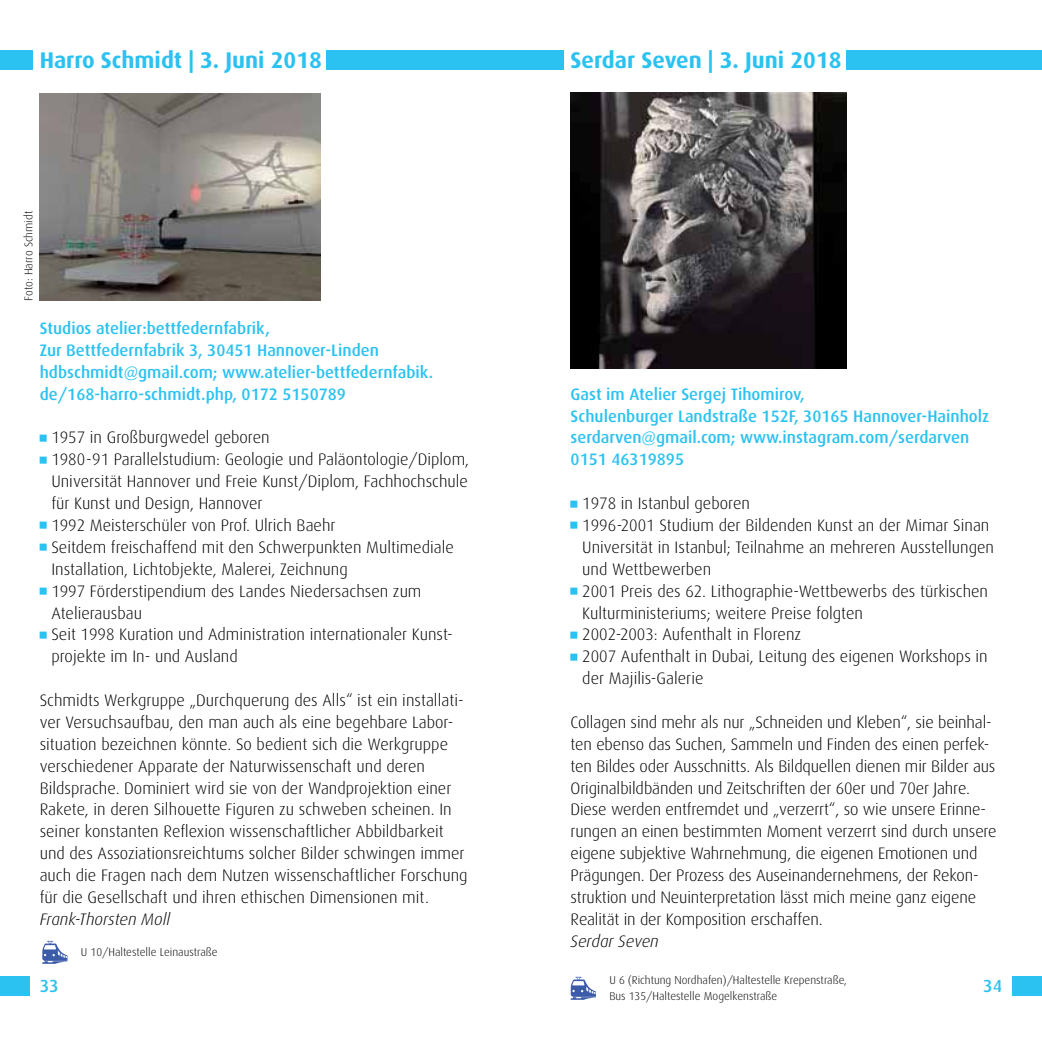
<style>
.page{position:relative;width:1042px;height:1042px;background:#fff}
.page>*{position:absolute;margin:0;border:0;box-sizing:border-box;transform-origin:0 0}
.t1{font:700 22.75px "Dax";color:#2bc2f2}
.t2{font:500 17.5px "Dax";color:#2bc2f2}
.t3{font:300 16.62px/21.9px "Dax";color:#000}
.t4{font:500 16.62px/21.9px "Dax";color:#2bc2f2}
.t5{font:italic 300 16.62px "Dax";color:#000}
.t6{font:300 11.38px/15.8px "Dax";color:#000}
.t7{font:7px "European Pi One";color:#2bc2f2}
</style>
<div class="page">
<div style="left:0;top:50px;width:32px;height:19px;background:#2bc2f2"></div>
<div style="left:1012px;top:976px;width:30px;height:19px;background:#2bc2f2"></div>
<div style="left:0;top:976px;width:30px;height:19px;background:#2bc2f2"></div>
<div style="left:846px;top:50px;width:196px;height:19px;background:#2bc2f2"></div>
<div style="left:326px;top:50px;width:237px;height:19px;background:#2bc2f2"></div>
<svg style="left:571px;top:977px;width:25px;height:23px"></svg>
<svg style="left:42px;top:941px;width:25px;height:23px"></svg>
<img style="left:40px;top:93px;width:281px;height:208px">
<img style="left:570px;top:92px;width:277px;height:276px">
<h1 class="t1" style="left:40px;top:49px;width:284px">Harro Schmidt | 3. Juni 2018</h1>
<h1 class="t1" style="left:570px;top:49px;width:273px">Serdar Seven | 3. Juni 2018</h1>
<p class="t6" style="left:21px;top:301px;width:91px;rotate:-90deg">Foto: Harro Schmidt</p>
<p class="t4" style="left:40px;top:318px;width:395px">Studios atelier:bettfedernfabrik,<br>Zur Bettfedernfabrik 3, 30451 Hannover-Linden hdbschmidt@gmail.com; www.atelier-bettfedernfabik. de/168-harro-schmidt.php, 0172 5150789</p>
<p class="t7" style="left:40px;top:434px;width:8px">-</p>
<p class="t3" style="left:51px;top:428px;width:220px">1957 in Großburgwedel geboren</p>
<p class="t7" style="left:40px;top:456px;width:8px">-</p>
<p class="t3" style="left:51px;top:449px;width:419px;text-align:justify">1980-91 Parallelstudium: Geologie und Paläontologie/Diplom, Universität Hannover und Freie Kunst/Diplom, Fachhochschule für Kunst und Design, Hannover</p>
<p class="t7" style="left:40px;top:522px;width:8px">-</p>
<p class="t3" style="left:51px;top:515px;width:286px">1992 Meisterschüler von Prof. Ulrich Baehr</p>
<p class="t7" style="left:40px;top:544px;width:8px">-</p>
<p class="t3" style="left:51px;top:537px;width:404px">Seitdem freischaffend mit den Schwerpunkten Multimediale<br>Installation, Lichtobjekte, Malerei, Zeichnung</p>
<p class="t7" style="left:40px;top:587px;width:8px">-</p>
<p class="t3" style="left:51px;top:581px;width:372px">1997 Förderstipendium des Landes Niedersachsen zum<br>Atelierausbau</p>
<p class="t7" style="left:40px;top:631px;width:8px">-</p>
<p class="t3" style="left:51px;top:624px;width:403px">Seit 1998 Kuration und Administration internationaler Kunst&shy;projekte im In- und Ausland</p>
<p class="t3" style="left:40px;top:690px;width:429px">Schmidts Werkgruppe „Durchquerung des Alls“ ist ein installati&shy;ver Versuchsaufbau, den man auch als eine begehbare Labor&shy;situation bezeichnen könnte. So bedient sich die Werkgruppe verschiedener Apparate der Naturwissenschaft und deren Bildsprache. Dominiert wird sie von der Wandprojektion einer Rakete, in deren Silhouette Figuren zu schweben scheinen. In seiner konstanten Reflexion wissenschaftlicher Abbildbarkeit und des Assoziationsreichtums solcher Bilder schwingen immer auch die Fragen nach dem Nutzen wissenschaftlicher Forschung für die Gesellschaft und ihren ethischen Dimensionen mit.</p>
<p class="t5" style="left:40px;top:911px;width:132px">Frank-Thorsten Moll</p>
<p class="t6" style="left:81px;top:945px;width:138px">U 10/Haltestelle Leinaustraße</p>
<p class="t4" style="left:570px;top:384px;width:420px">Gast im Atelier Sergej Tihomirov,<br>Schulenburger Landstraße 152F, 30165 Hannover-Hainholz serdarven@gmail.com; www.instagram.com/serdarven 0151 46319895</p>
<p class="t7" style="left:570px;top:500px;width:8px">-</p>
<p class="t3" style="left:582px;top:493px;width:169px">1978 in Istanbul geboren</p>
<p class="t7" style="left:570px;top:522px;width:8px">-</p>
<p class="t3" style="left:582px;top:515px;width:413px">1996-2001 Studium der Bildenden Kunst an der Mimar Sinan<br>Universität in Istanbul; Teilnahme an mehreren Ausstellungen und Wettbewerben</p>
<p class="t7" style="left:570px;top:587px;width:8px">-</p>
<p class="t3" style="left:582px;top:581px;width:407px">2001 Preis des 62. Lithographie-Wettbewerbs des türkischen<br>Kulturministeriums; weitere Preise folgten</p>
<p class="t7" style="left:570px;top:631px;width:8px">-</p>
<p class="t3" style="left:582px;top:624px;width:220px">2002-2003: Aufenthalt in Florenz</p>
<p class="t7" style="left:570px;top:653px;width:8px">-</p>
<p class="t3" style="left:582px;top:646px;width:407px">2007 Aufenthalt in Dubai, Leitung des eigenen Workshops in der Majilis-Galerie</p>
<p class="t3" style="left:570px;top:712px;width:428px">Collagen sind mehr als nur „Schneiden und Kleben“, sie beinhal&shy;ten ebenso das Suchen, Sammeln und Finden des einen perfek&shy;ten Bildes oder Ausschnitts. Als Bildquellen dienen mir Bilder aus Originalbildbänden und Zeitschriften der 60er und 70er Jahre.<br>Diese werden entfremdet und „verzerrt“, so wie unsere Erinne&shy;rungen an einen bestimmten Moment verzerrt sind durch unsere eigene subjektive Wahrnehmung, die eigenen Emotionen und Prägungen. Der Prozess des Auseinandernehmens, der Rekon&shy;struktion und Neuinterpretation lässt mich meine ganz eigene Realität in der Komposition erschaffen.</p>
<p class="t5" style="left:570px;top:933px;width:90px">Serdar Seven</p>
<p class="t6" style="left:609px;top:973px;width:239px">U 6 (Richtung Nordhafen)/Haltestelle Krepenstraße,<br>Bus 135/Haltestelle Mogelkenstraße</p>
<p class="t2" style="left:40px;top:977px;width:21px">33</p>
<p class="t2" style="left:983px;top:977px;width:21px">34</p>
</div>
